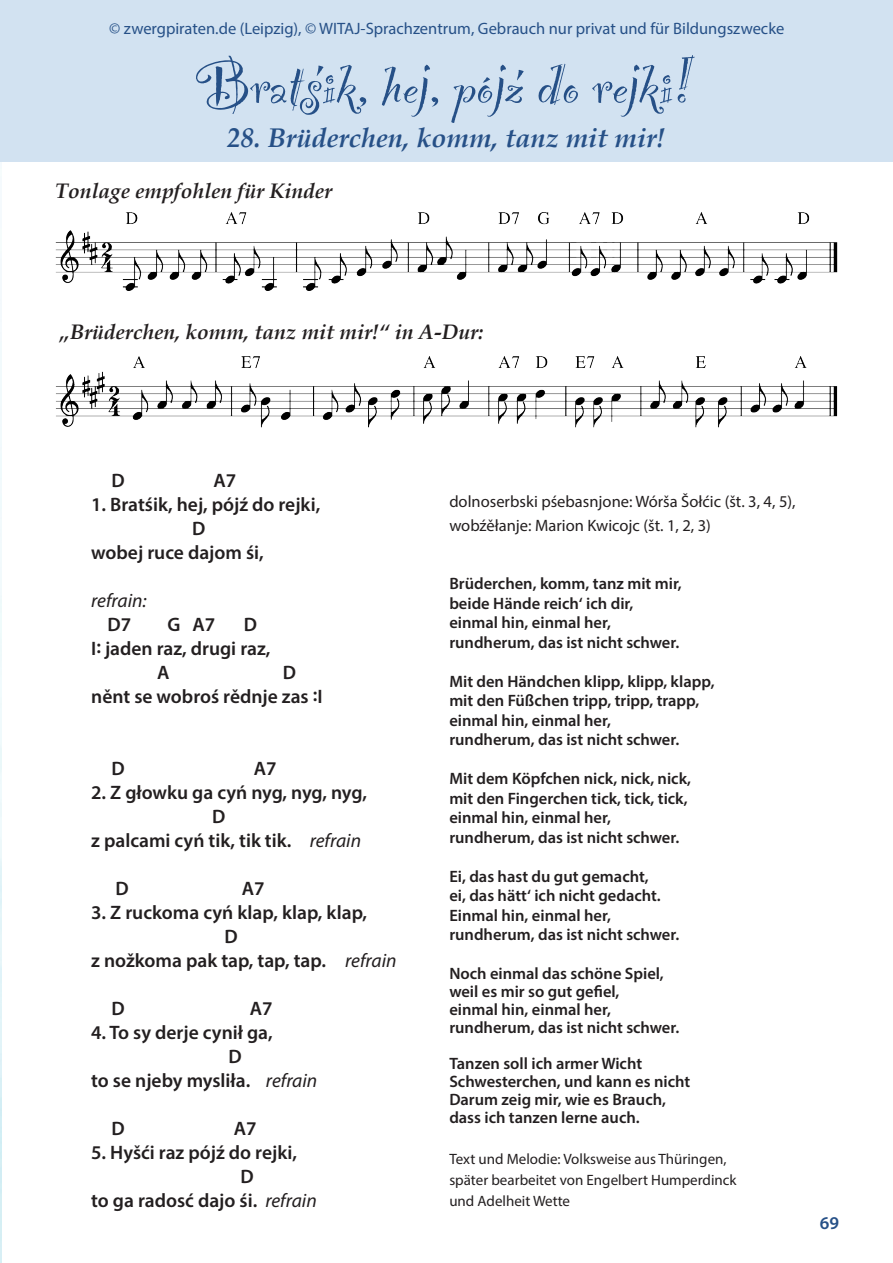
<style>
.page{position:relative;width:893px;height:1263px;background:#fff}
.page>*{position:absolute;margin:0;border:0;box-sizing:border-box;transform-origin:0 0}
.t1{font:italic 700 27px "Book Antiqua";color:#265087}
.t2{font:italic 700 21px "Book Antiqua";color:#231f20}
.t3{font:600 19.5px "Myriad Pro";color:#231f20}
.t4{font:italic 19.5px "Myriad Pro";color:#231f20}
.t5{font:600 18px "Myriad Pro";color:#265087}
.t6{font:600 16.5px "Myriad Pro";color:#231f20}
.t7{font:16.5px "Myriad Pro";color:#265087}
.t8{font:16.5px "Myriad Pro";color:#231f20}
.t9{font:15px "Myriad Pro";color:#231f20}
.s1{font-weight:400;font-style:italic}
</style>
<div class="page">
<img style="left:0;top:259px;width:1px;height:1004px">
<div style="left:0;top:0;width:893px;height:162px;background:#d2e2f1"></div>
<img style="left:55px;top:213px;width:783px;height:77px">
<img style="left:56px;top:356px;width:782px;height:72px">
<svg style="left:196px;top:55px;width:499px;height:68px"></svg>
<p class="t7" style="left:109px;top:18px;width:676px">© zwergpiraten.de (Leipzig), © WITAJ-Sprachzentrum, Gebrauch nur privat und für Bildungszwecke</p>
<p class="t1" style="left:227px;top:122px;width:440px">28. Brüderchen, komm, tanz mit mir!</p>
<p class="t2" style="left:55px;top:179px;width:279px">Tonlage empfohlen für Kinder</p>
<p class="t2" style="left:60px;top:320px;width:426px">„Brüderchen, komm, tanz mit mir!“ in A-Dur:</p>
<p class="t3" style="left:111px;top:468px;width:15px">D</p>
<p class="t3" style="left:214px;top:468px;width:24px">A7</p>
<p class="t3" style="left:91px;top:492px;width:231px">1. Bratśik, hej, pójź do rejki,</p>
<p class="t3" style="left:192px;top:516px;width:15px">D</p>
<p class="t3" style="left:91px;top:540px;width:174px">wobej ruce dajom śi,</p>
<p class="t4" style="left:91px;top:588px;width:57px">refrain:</p>
<p class="t3" style="left:107px;top:612px;width:25px">D7</p>
<p class="t3" style="left:167px;top:612px;width:49px">G A7</p>
<p class="t3" style="left:244px;top:612px;width:15px">D</p>
<p class="t3" style="left:91px;top:636px;width:181px">I: jaden raz, drugi raz,</p>
<p class="t3" style="left:157px;top:660px;width:14px">A</p>
<p class="t3" style="left:283px;top:660px;width:15px">D</p>
<p class="t3" style="left:91px;top:684px;width:233px">něnt se wobroś rědnje zas :I</p>
<p class="t3" style="left:111px;top:756px;width:15px">D</p>
<p class="t3" style="left:254px;top:756px;width:24px">A7</p>
<p class="t3" style="left:91px;top:780px;width:277px">2. Z głowku ga cyń nyg, nyg, nyg,</p>
<p class="t3" style="left:212px;top:804px;width:15px">D</p>
<p class="t3" style="left:91px;top:828px;width:271px">z palcami cyń tik, tik tik. <span class="s1">refrain</span></p>
<p class="t3" style="left:115px;top:876px;width:15px">D</p>
<p class="t3" style="left:242px;top:876px;width:24px">A7</p>
<p class="t3" style="left:91px;top:900px;width:277px">3. Z ruckoma cyń klap, klap, klap,</p>
<p class="t3" style="left:224px;top:924px;width:15px">D</p>
<p class="t3" style="left:91px;top:948px;width:307px">z nožkoma pak tap, tap, tap. <span class="s1">refrain</span></p>
<p class="t3" style="left:111px;top:996px;width:15px">D</p>
<p class="t3" style="left:250px;top:996px;width:24px">A7</p>
<p class="t3" style="left:91px;top:1020px;width:183px">4. To sy derje cynił ga,</p>
<p class="t3" style="left:228px;top:1044px;width:15px">D</p>
<p class="t3" style="left:91px;top:1068px;width:228px">to se njeby mysliła. <span class="s1">refrain</span></p>
<p class="t3" style="left:111px;top:1116px;width:15px">D</p>
<p class="t3" style="left:234px;top:1116px;width:24px">A7</p>
<p class="t3" style="left:91px;top:1140px;width:207px">5. Hyšći raz pójź do rejki,</p>
<p class="t3" style="left:241px;top:1164px;width:15px">D</p>
<p class="t3" style="left:91px;top:1188px;width:227px">to ga radosć dajo śi. <span class="s1">refrain</span></p>
<p class="t8" style="left:449px;top:491px;width:348px">dolnoserbski pśebasnjone: Wórša Šołćic (št. 3, 4, 5),</p>
<p class="t8" style="left:449px;top:515px;width:263px">wobźěłanje: Marion Kwicojc (št. 1, 2, 3)</p>
<p class="t6" style="left:449px;top:573px;width:234px">Brüderchen, komm, tanz mit mir,</p>
<p class="t6" style="left:449px;top:593px;width:186px">beide Hände reich‘ ich dir,</p>
<p class="t6" style="left:449px;top:612px;width:163px">einmal hin, einmal her,</p>
<p class="t6" style="left:449px;top:632px;width:231px">rundherum, das ist nicht schwer.</p>
<p class="t6" style="left:449px;top:671px;width:267px">Mit den Händchen klipp, klipp, klapp,</p>
<p class="t6" style="left:449px;top:690px;width:251px">mit den Füßchen tripp, tripp, trapp,</p>
<p class="t6" style="left:449px;top:710px;width:163px">einmal hin, einmal her,</p>
<p class="t6" style="left:449px;top:729px;width:231px">rundherum, das ist nicht schwer.</p>
<p class="t6" style="left:449px;top:768px;width:243px">Mit dem Köpfchen nick, nick, nick,</p>
<p class="t6" style="left:449px;top:788px;width:240px">mit den Fingerchen tick, tick, tick,</p>
<p class="t6" style="left:449px;top:807px;width:163px">einmal hin, einmal her,</p>
<p class="t6" style="left:449px;top:827px;width:231px">rundherum, das ist nicht schwer.</p>
<p class="t6" style="left:449px;top:866px;width:201px">Ei, das hast du gut gemacht,</p>
<p class="t6" style="left:449px;top:885px;width:213px">ei, das hätt‘ ich nicht gedacht.</p>
<p class="t6" style="left:449px;top:905px;width:163px">Einmal hin, einmal her,</p>
<p class="t6" style="left:449px;top:924px;width:231px">rundherum, das ist nicht schwer.</p>
<p class="t6" style="left:449px;top:963px;width:216px">Noch einmal das schöne Spiel,</p>
<p class="t6" style="left:449px;top:981px;width:172px">weil es mir so gut gefiel,</p>
<p class="t6" style="left:449px;top:999px;width:163px">einmal hin, einmal her,</p>
<p class="t6" style="left:449px;top:1017px;width:231px">rundherum, das ist nicht schwer.</p>
<p class="t6" style="left:449px;top:1053px;width:194px">Tanzen soll ich armer Wicht</p>
<p class="t6" style="left:449px;top:1071px;width:242px">Schwesterchen, und kann es nicht</p>
<p class="t6" style="left:449px;top:1089px;width:218px">Darum zeig mir, wie es Brauch,</p>
<p class="t6" style="left:449px;top:1107px;width:192px">dass ich tanzen lerne auch.</p>
<p class="t9" style="left:449px;top:1150px;width:279px">Text und Melodie: Volksweise aus Thüringen,</p>
<p class="t9" style="left:449px;top:1171px;width:289px">später bearbeitet von Engelbert Humperdinck</p>
<p class="t9" style="left:449px;top:1192px;width:122px">und Adelheit Wette</p>
<p class="t5" style="left:820px;top:1211px;width:21px">69</p>
</div>
